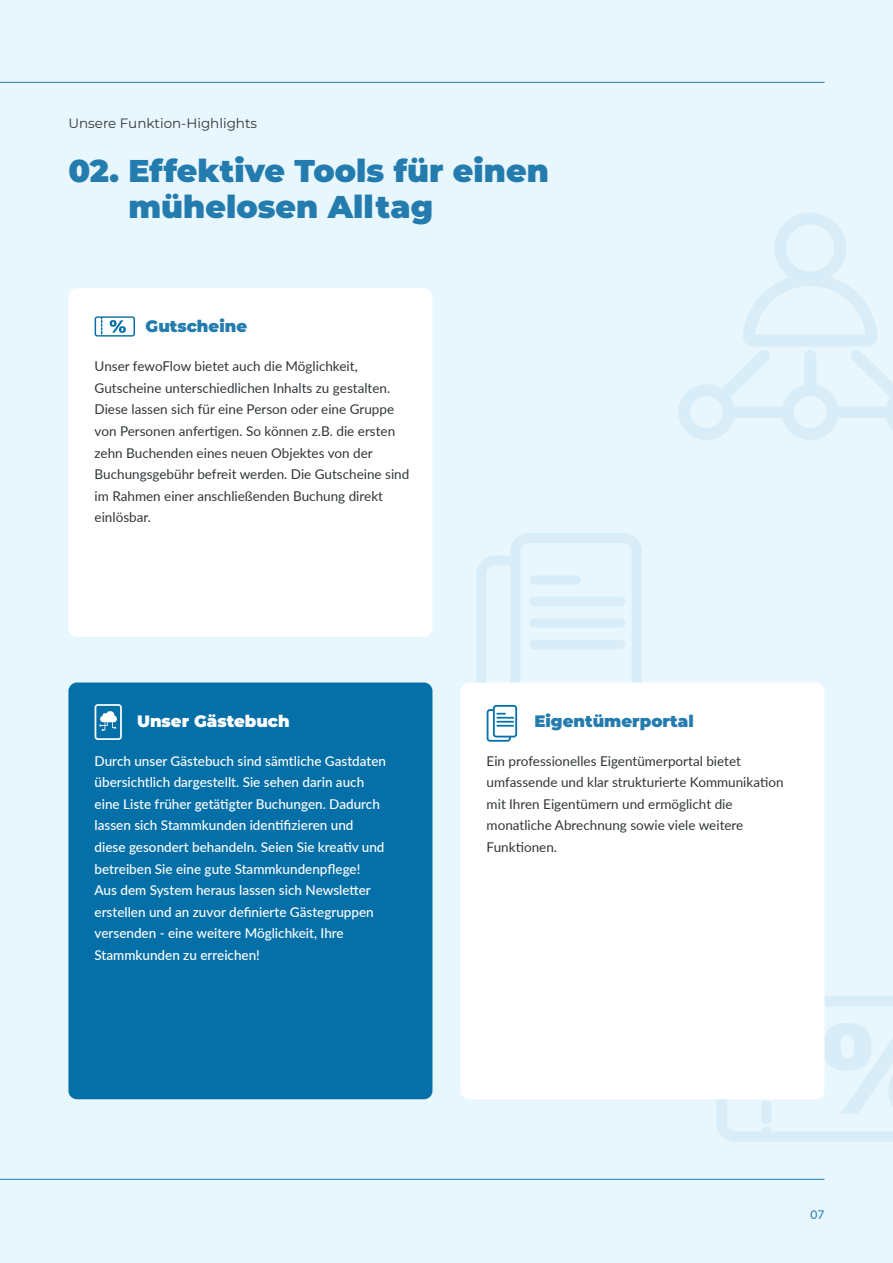
<style>
.page{position:relative;width:893px;height:1263px;background:#e8f6fd}
.page>*{position:absolute;margin:0;border:0;box-sizing:border-box;transform-origin:0 0}
.t1{font:900 31.5px "Montserrat";color:#237bae}
.t2{font:900 16.5px "Montserrat";color:#237bae}
.t3{font:900 16.5px "Montserrat";color:#fff}
.t4{font:13.5px/21.6px "Lato";color:#313639}
.t5{font:500 13.5px/21.6px "Lato";color:#fff}
.t6{font:13.5px "Montserrat";color:#313639}
.t7{font:12px "Lato";color:#237bae}
</style>
<div class="page">
<hr style="left:0;top:82px;width:824px;height:1px;background:#257cae">
<div style="left:68px;top:682px;width:364px;height:417px;background:#0570a8;border-radius:9px"></div>
<svg style="left:95px;top:704px;width:27px;height:36px"></svg>
<hr style="left:0;top:1179px;width:824px;height:1px;background:#257cae">
<svg style="left:717px;top:996px;width:176px;height:146px"></svg>
<div style="left:761px;top:1100px;width:11px;height:24px;background:#d8edf7;border-radius:5px"></div>
<div style="left:68px;top:288px;width:364px;height:349px;background:#fff;border-radius:9px"></div>
<svg style="left:95px;top:316px;width:40px;height:21px"></svg>
<div style="left:460px;top:682px;width:364px;height:417px;background:#fff;border-radius:9px"></div>
<svg style="left:476px;top:533px;width:166px;height:209px"></svg>
<svg style="left:678px;top:213px;width:215px;height:227px"></svg>
<p class="t6" style="left:68px;top:114px;width:190px">Unsere Funktion-Highlights</p>
<h1 class="t1" style="left:68px;top:150px;width:482px">02. Effektive Tools für einen</h1>
<h1 class="t1" style="left:128px;top:186px;width:306px">mühelosen Alltag</h1>
<p class="t2" style="left:146px;top:315px;width:103px">Gutscheine</p>
<p class="t4" style="left:95px;top:355px;width:316px">Unser fewoFlow bietet auch die Möglichkeit, Gutscheine unterschiedlichen Inhalts zu gestalten.<br>Diese lassen sich für eine Person oder eine Gruppe von Personen anfertigen. So können z.B. die ersten zehn Buchenden eines neuen Objektes von der Buchungsgebühr befreit werden. Die Gutscheine sind im Rahmen einer anschließenden Buchung direkt einlösbar.</p>
<p class="t3" style="left:137px;top:710px;width:154px">Unser Gästebuch</p>
<p class="t5" style="left:95px;top:749px;width:293px">Durch unser Gästebuch sind sämtliche Gastdaten übersichtlich dargestellt. Sie sehen darin auch eine Liste früher getätigter Buchungen. Dadurch lassen sich Stammkunden identifizieren und diese gesondert behandeln. Seien Sie kreativ und betreiben Sie eine gute Stammkundenpflege!<br>Aus dem System heraus lassen sich Newsletter erstellen und an zuvor definierte Gästegruppen versenden - eine weitere Möglichkeit, Ihre Stammkunden zu erreichen!</p>
<p class="t2" style="left:534px;top:710px;width:161px">Eigentümerportal</p>
<p class="t4" style="left:487px;top:749px;width:298px">Ein professionelles Eigentümerportal bietet umfassende und klar strukturierte Kommunikation mit Ihren Eigentümern und ermöglicht die monatliche Abrechnung sowie viele weitere Funktionen.</p>
<p class="t7" style="left:811px;top:1206px;width:15px">07</p>
</div>
